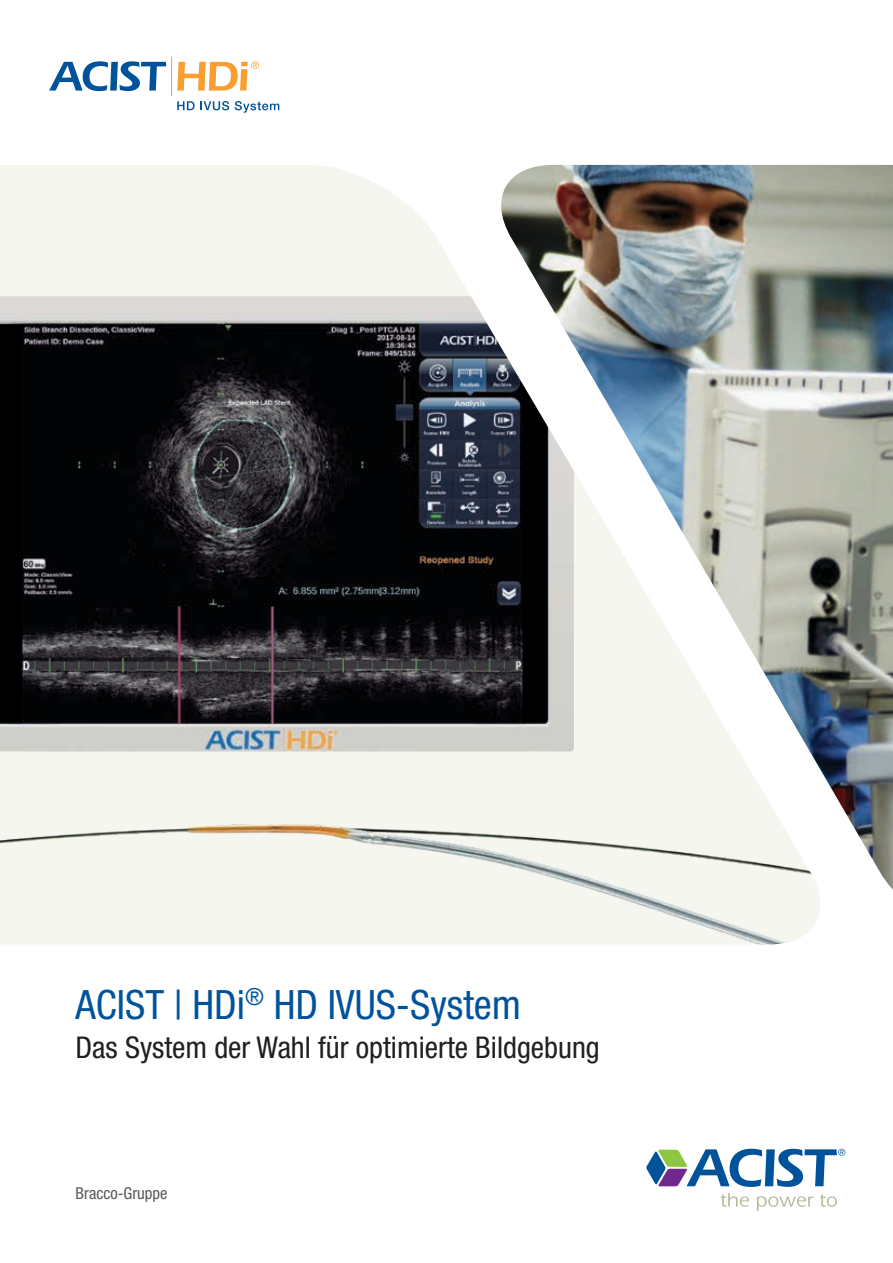
<style>
.page{position:relative;width:893px;height:1263px;background:#fff}
.page>*{position:absolute;margin:0;border:0;box-sizing:border-box;transform-origin:0 0}
.t1{font:condensed 40.5px "Helvetica Neue LT Std";color:#00539b}
.t2{font:condensed 30px "Helvetica Neue LT Std";color:#231f20}
.t3{font:condensed 16.5px "Helvetica Neue LT Std";color:#58595b}
</style>
<div class="page">
<svg style="left:0;top:165px;width:470px;height:131px;fill:#f6f6f0"></svg>
<div style="left:0;top:751px;width:820px;height:193px;background:#f6f6f0"></div>
<img style="left:0;top:296px;width:488px;height:455px">
<svg style="left:646px;top:1149px;width:199px;height:38px"></svg>
<svg style="left:721px;top:1193px;width:28px;height:14px"></svg>
<svg style="left:757px;top:1196px;width:57px;height:15px"></svg>
<svg style="left:820px;top:1194px;width:17px;height:13px"></svg>
<img style="left:488px;top:165px;width:405px;height:725px">
<svg style="left:49px;top:61px;width:117px;height:30px"></svg>
<svg style="left:177px;top:101px;width:18px;height:9px"></svg>
<svg style="left:201px;top:101px;width:28px;height:9px"></svg>
<svg style="left:235px;top:101px;width:44px;height:12px"></svg>
<hr style="left:171px;top:56px;width:1px;height:40px;background:#f99e31">
<svg style="left:177px;top:61px;width:82px;height:30px"></svg>
<h1 class="t1" style="left:76px;top:981px;width:447px">ACIST | HDi<sup>®</sup> HD IVUS-System</h1>
<p class="t2" style="left:76px;top:1030px;width:526px">Das System der Wahl für optimierte Bildgebung</p>
<p class="t3" style="left:76px;top:1184px;width:93px">Bracco-Gruppe</p>
</div>
